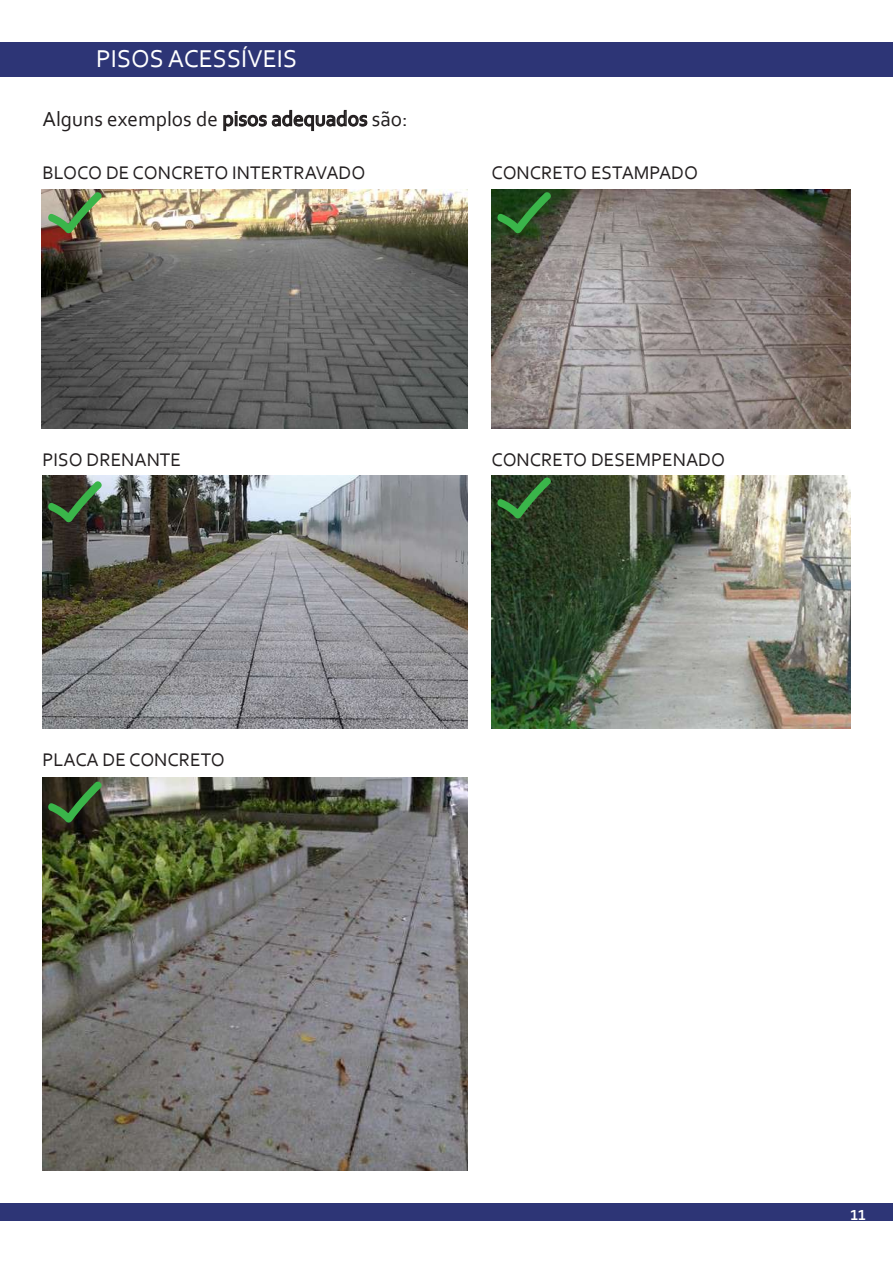
<style>
.page{position:relative;width:893px;height:1263px;background:#fff}
.page>*{position:absolute;margin:0;border:0;box-sizing:border-box;transform-origin:0 0}
.t1{font:25.5px "Corbel";color:#fff}
.t2{font:24.6px "Corbel";color:#fff}
.t3{font:21.3px "Corbel";color:#231f20}
.t4{font:19.2px "Corbel";color:#231f20}
</style>
<div class="page">
<div style="left:1px;top:43px;width:892px;height:34px;background:#2d3576"></div>
<svg style="left:223px;top:109px;width:145px;height:23px"></svg>
<img style="left:42px;top:189px;width:426px;height:240px">
<img style="left:43px;top:476px;width:425px;height:253px">
<img style="left:43px;top:778px;width:425px;height:392px">
<div style="left:0;top:1203px;width:892px;height:17px;background:#2d3576"></div>
<img style="left:491px;top:189px;width:359px;height:240px">
<img style="left:491px;top:476px;width:359px;height:253px">
<img style="left:46px;top:190px;width:58px;height:44px">
<svg style="left:495px;top:190px;width:58px;height:44px;background:#275725"></svg>
<svg style="left:46px;top:479px;width:58px;height:44px;background:#3b5237"></svg>
<svg style="left:495px;top:475px;width:58px;height:44px;background:#2c5229"></svg>
<svg style="left:46px;top:779px;width:58px;height:44px;background:#2f4425"></svg>
<h1 class="t1" style="left:96px;top:42px;width:202px">PISOS ACESSÍVEIS</h1>
<p class="t3" style="left:43px;top:105px;width:367px">Alguns exemplos de pisos adequados são:</p>
<p class="t4" style="left:43px;top:161px;width:324px">BLOCO DE CONCRETO INTERTRAVADO</p>
<p class="t4" style="left:491px;top:161px;width:208px">CONCRETO ESTAMPADO</p>
<p class="t4" style="left:43px;top:447px;width:140px">PISO DRENANTE</p>
<p class="t4" style="left:491px;top:447px;width:235px">CONCRETO DESEMPENADO</p>
<p class="t4" style="left:43px;top:747px;width:184px">PLACA DE CONCRETO</p>
<p class="t2" style="left:850px;top:1197px;width:17px">11</p>
</div>
